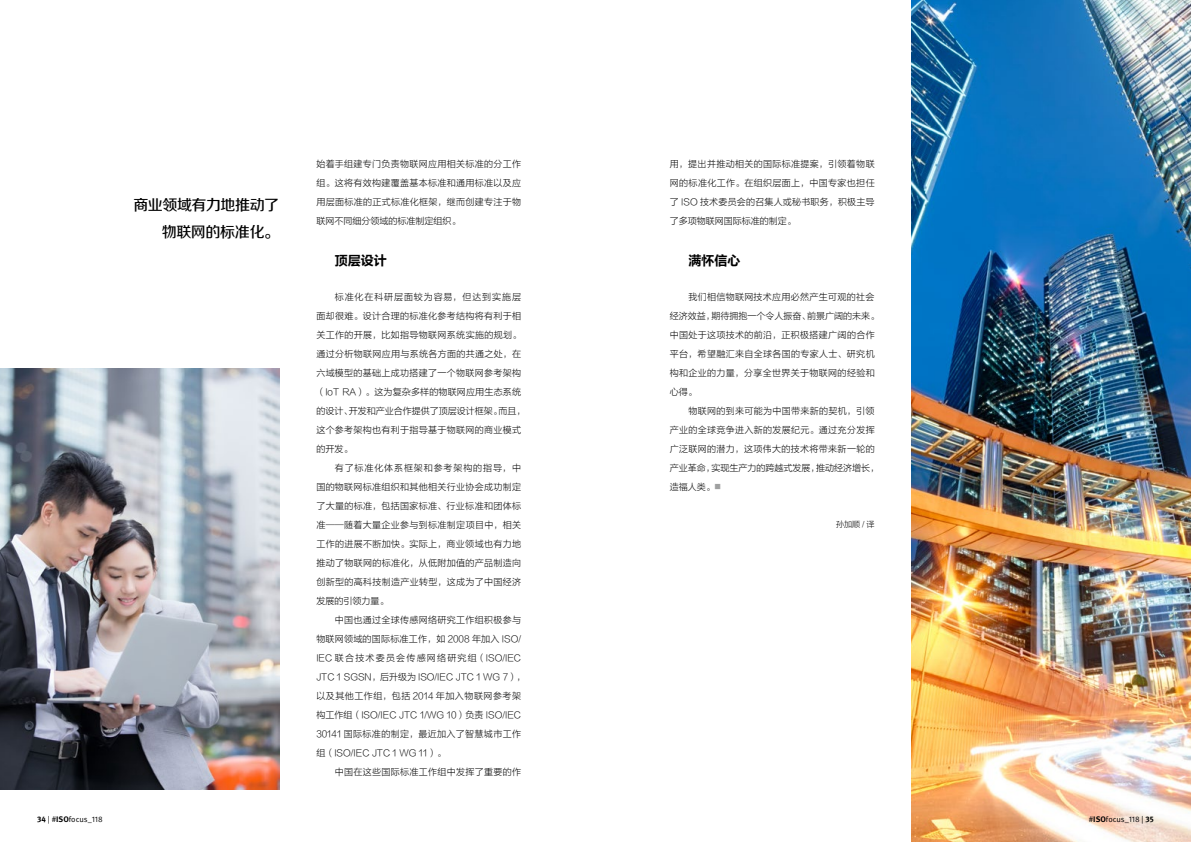
<style>
.page{position:relative;width:1191px;height:842px;background:#fff}
.page>*{position:absolute;margin:0;border:0;box-sizing:border-box;transform-origin:0 0}
.t1{font:15px/27px "FZZZHUNHK GBK1 0";letter-spacing:-.03em;color:#000;text-align:right}
.t2{font:13px "FZLTCHK GBK1 0";color:#000}
.t3{font:9px/19px "FZLTXHK GBK1 0";letter-spacing:.035em;color:#000}
.t4{font:8px "Meta Pro Norm";color:#000}
.t5{font:8px "FZLTXHK GBK1 0";color:#000}
.s1{font-family:"Meta Pro";font-weight:700;font-size:7px;color:#9fa0a0}
.s2{font-family:"Meta Pro";font-weight:700}
</style>
<div class="page">
<img style="left:912px;top:0;width:279px;height:842px">
<img style="left:0;top:368px;width:279px;height:421px">
<h1 class="t1" style="left:133px;top:192px;width:147px">商业领域有力地推动了物联网的标准化。</h1>
<p class="t3" style="left:316px;top:155px;width:206px;text-align:justify">始着手组建专门负责物联网应用相关标准的分工作组。这将有效构建覆盖基本标准和通用标准以及应用层面标准的正式标准化框架，继而创建专注于物联网不同细分领域的标准制定组织。</p>
<h2 class="t2" style="left:335px;top:254px;width:53px">顶层设计</h2>
<p class="t3" style="left:316px;top:288px;width:211px;text-indent:18px">标准化在科研层面较为容易，但达到实施层面却很难。设计合理的标准化参考结构将有利于相关工作的开展，比如指导物联网系统实施的规划。通过分析物联网应用与系统各方面的共通之处，在六域模型的基础上成功搭建了一个物联网参考架构（IoT RA）。这为复杂多样的物联网应用生态系统的设计、开发和产业合作提供了顶层设计框架。而且，这个参考架构也有利于指导基于物联网的商业模式的开发。</p>
<p class="t3" style="left:316px;top:459px;width:206px;text-align:justify;text-indent:18px">有了标准化体系框架和参考架构的指导，中国的物联网标准组织和其他相关行业协会成功制定了大量的标准，包括国家标准、行业标准和团体标准——随着大量企业参与到标准制定项目中，相关工作的进展不断加快。实际上，商业领域也有力地推动了物联网的标准化，从低附加值的产品制造向创新型的高科技制造产业转型，这成为了中国经济发展的引领力量。</p>
<p class="t3" style="left:316px;top:611px;width:211px;text-indent:18px">中国也通过全球传感网络研究工作组积极参与物联网领域的国际标准工作，如 2008 年加入 ISO/<br>IEC 联合技术委员会传感网络研究组（ISO/IEC<br>JTC 1 SGSN，后升级为 ISO/IEC JTC 1 WG 7），以及其他工作组，包括 2014 年加入物联网参考架构工作组（ISO/IEC JTC 1/WG 10）负责 ISO/IEC<br>30141 国际标准的制定，最近加入了智慧城市工作组（ISO/IEC JTC 1 WG 11）。</p>
<p class="t3" style="left:335px;top:763px;width:188px">中国在这些国际标准工作组中发挥了重要的作</p>
<p class="t3" style="left:670px;top:155px;width:206px;text-align:justify">用，提出并推动相关的国际标准提案，引领着物联网的标准化工作。在组织层面上，中国专家也担任了 ISO 技术委员会的召集人或秘书职务，积极主导了多项物联网国际标准的制定。</p>
<h2 class="t2" style="left:688px;top:254px;width:53px">满怀信心</h2>
<p class="t3" style="left:670px;top:288px;width:211px;text-indent:18px">我们相信物联网技术应用必然产生可观的社会经济效益，期待拥抱一个令人振奋、前景广阔的未来。中国处于这项技术的前沿，正积极搭建广阔的合作平台，希望融汇来自全球各国的专家人士、研究机构和企业的力量，分享全世界关于物联网的经验和心得。</p>
<p class="t3" style="left:670px;top:402px;width:211px;text-indent:18px">物联网的到来可能为中国带来新的契机，引领产业的全球竞争进入新的发展纪元。通过充分发挥广泛联网的潜力，这项伟大的技术将带来新一轮的产业革命，实现生产力的跨越式发展，推动经济增长，造福人类。<span class="s1">■</span></p>
<p class="t5" style="left:836px;top:520px;width:40px">孙加顺 / 译</p>
<p class="t4" style="left:37px;top:813px;width:67px"><span class="s2">34</span> | #<span class="s2">ISO</span>focus_118</p>
<p class="t4" style="left:1088px;top:813px;width:66px">#<span class="s2">ISO</span>focus_118 | <span class="s2">35</span></p>
</div>
